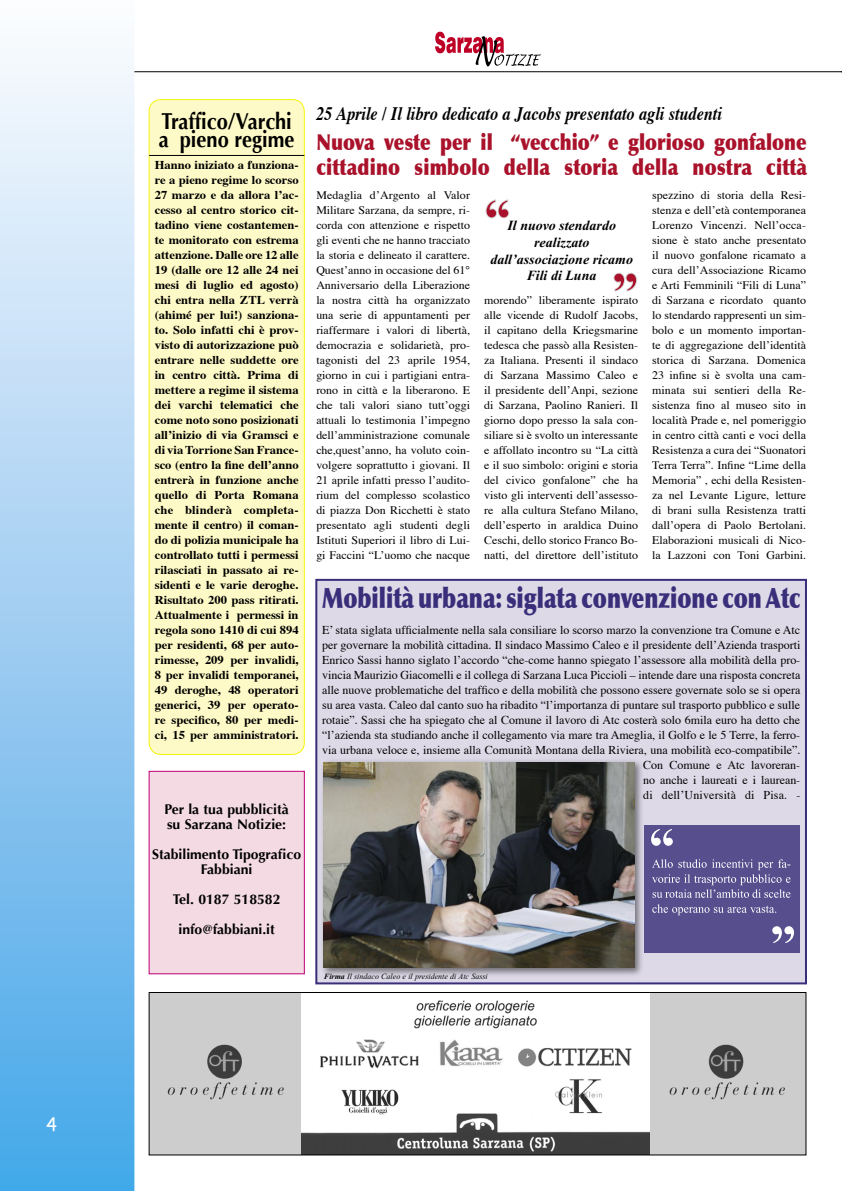
<style>
.page{position:relative;width:842px;height:1191px;background:#fff}
.page>*{position:absolute;margin:0;border:0;box-sizing:border-box;transform-origin:0 0}
.t1{font:700 52px "Times New Roman";color:#a9122a}
.t2{font:700 52px "Times New Roman";color:#fff}
.t3{font:900 28px "Optima";color:#392e7a;scale:.78 1}
.t4{font:700 23px "Optima";color:#000;scale:.87 1}
.titolo{font:900 22px "Optima";letter-spacing:.01em;color:#a9122a;scale:.84 1}
.testo{font:italic 700 19px "Times";color:#000;scale:.85 1}
.t5{font:18px "Comic Sans MS";color:#fff}
.testo-2{font:700 14px/15px "Optima";color:#000;text-align:center}
.t6{font:italic 700 14px/16.8px "Times New Roman";color:#000;text-align:center}
.testo-3{font:700 12px/15px "Times";color:#000;text-align:justify;scale:1.05 1}
.testo-4{font:12px/15px "Times";color:#000;text-align:right}
.testo-5{font:11.5px/15px "Times";color:#000;text-align:justify;scale:1.04 1}
.testo-6{font:italic 8px "Times New Roman";color:#000}
.s1{font-weight:700}
</style>
<div class="page">
<hr style="left:0;top:71px;width:842px;height:1px;background:#000">
<svg style="left:0;top:54px;width:134px;height:1137px;background:#9ecef2"></svg>
<svg style="left:435px;top:32px;width:106px;height:35px"></svg>
<div style="left:316px;top:580px;width:490px;height:403px;background:#ddd9e7"></div>
<div style="left:315px;top:579px;width:492px;height:405px;border:2px solid #392e7a"></div>
<div style="left:148px;top:99px;width:157px;height:655px;background:#fefac7"></div>
<hr style="left:149px;top:155px;width:155px;height:1px;background:#000">
<div style="left:319px;top:757px;width:325px;height:221px;background:#000;opacity:.5"></div>
<img style="left:323px;top:762px;width:312px;height:206px">
<svg style="left:485px;top:199px;width:25px;height:20px"></svg>
<svg style="left:613px;top:272px;width:24px;height:20px"></svg>
<div style="left:151px;top:994px;width:150px;height:159px;background:#cdcdcd"></div>
<img style="left:301px;top:994px;width:503px;height:159px">
<div style="left:149px;top:992px;width:657px;height:163px;border:1px solid #000"></div>
<div style="left:643px;top:825px;width:156px;height:127px;background:#574e8e"></div>
<div style="left:149px;top:771px;width:155px;height:202px;background:#f3dae3"></div>
<div style="left:149px;top:771px;width:156px;height:203px;border:1px solid #c10077"></div>
<svg style="left:652px;top:859px;width:138px;height:38px"></svg>
<svg style="left:652px;top:904px;width:124px;height:11px"></svg>
<p class="t5" style="left:46px;top:1111px;width:12px">4</p>
<p class="t4" style="left:161px;top:108px;width:151px">Traffico/Varchi</p>
<p class="t4" style="left:159px;top:125px;width:157px">a pieno regime</p>
<p class="testo-3" style="left:155px;top:158px;width:139px">Hanno iniziato a funziona&shy;re a pieno regime lo scorso 27 marzo e da allora lʼac&shy;cesso al centro storico cit&shy;tadino viene costantemen&shy;te monitorato con estrema attenzione. Dalle ore 12 alle 19 (dalle ore 12 alle 24 nei mesi di luglio ed agosto) chi entra nella ZTL verrà (ahimé per lui!) sanziona&shy;to. Solo infatti chi è prov&shy;visto di autorizzazione può entrare nelle suddette ore in centro città. Prima di mettere a regime il sistema dei varchi telematici che come noto sono posizionati allʼinizio di via Gramsci e di via Torrione San France&shy;sco (entro la fine dellʼanno entrerà in funzione anche quello di Porta Romana che blinderà completa&shy;mente il centro) il coman&shy;do di polizia municipale ha controllato tutti i permessi rilasciati in passato ai re&shy;sidenti e le varie deroghe.<br>Risultato 200 pass ritirati.<br>Attualmente i permessi in regola sono 1410 di cui 894 per residenti, 68 per auto&shy;rimesse, 209 per invalidi, 8 per invalidi temporanei, 49 deroghe, 48 operatori generici, 39 per operato&shy;re specifico, 80 per medi&shy;ci, 15 per amministratori.</p>
<p class="testo-2" style="left:165px;top:802px;width:126px">Per la tua pubblicità</p>
<p class="testo-2" style="left:167px;top:817px;width:121px">su Sarzana Notizie:</p>
<p class="testo-2" style="left:152px;top:847px;width:151px">Stabilimento Tipografico<br>Fabbiani</p>
<p class="testo-2" style="left:173px;top:892px;width:109px">Tel. 0187 518582</p>
<p class="testo-2" style="left:178px;top:922px;width:98px">info@fabbiani.it</p>
<p class="testo" style="left:316px;top:101px;width:479px">25 Aprile / Il libro dedicato a Jacobs presentato agli studenti</p>
<p class="titolo" style="left:316px;top:129px;width:585px">Nuova veste per il “vecchio” e glorioso gonfalone</p>
<p class="titolo" style="left:316px;top:154px;width:586px">cittadino simbolo della storia della nostra città</p>
<p class="testo-5" style="left:316px;top:188px;width:149px">Medaglia dʼArgento al Valor Militare Sarzana, da sempre, ri&shy;corda con attenzione e rispetto gli eventi che ne hanno tracciato la storia e delineato il carattere.<br>Questʼanno in occasione del 61° Anniversario della Liberazione la nostra città ha organizzato una serie di appuntamenti per riaffermare i valori di libertà, democrazia e solidarietà, pro&shy;tagonisti del 23 aprile 1954, giorno in cui i partigiani entra&shy;rono in città e la liberarono. E che tali valori siano tuttʼoggi attuali lo testimonia lʼimpegno dellʼamministrazione comunale che,questʼanno, ha voluto coin&shy;volgere soprattutto i giovani. Il 21 aprile infatti presso lʼaudito&shy;rium del complesso scolastico di piazza Don Ricchetti è stato presentato agli studenti degli Istituti Superiori il libro di Lui&shy;gi Faccini “Lʼuomo che nacque</p>
<p class="t1" style="left:484px;top:189px;width:27px">“</p>
<p class="t6" style="left:507px;top:217px;width:110px">Il nuovo stendardo</p>
<p class="t6" style="left:490px;top:234px;width:144px">realizzato dall’associazione ricamo<br>Fili di Luna</p>
<p class="t1" style="left:612px;top:263px;width:27px">”</p>
<p class="testo-5" style="left:484px;top:293px;width:149px">morendo” liberamente ispirato alle vicende di Rudolf Jacobs, il capitano della Kriegsmarine tedesca che passò alla Resisten&shy;za Italiana. Presenti il sindaco di Sarzana Massimo Caleo e il presidente dellʼAnpi, sezione di Sarzana, Paolino Ranieri. Il giorno dopo presso la sala con&shy;siliare si è svolto un interessante e affollato incontro su “La città e il suo simbolo: origini e storia del civico gonfalone” che ha visto gli interventi dellʼassesso&shy;re alla cultura Stefano Milano, dellʼesperto in araldica Duino Ceschi, dello storico Franco Bo&shy;natti, del direttore dellʼistituto</p>
<p class="testo-5" style="left:652px;top:188px;width:149px">spezzino di storia della Resi&shy;stenza e dellʼetà contemporanea Lorenzo Vincenzi. Nellʼocca&shy;sione è stato anche presentato il nuovo gonfalone ricamato a cura dellʼAssociazione Ricamo e Arti Femminili “Fili di Luna” di Sarzana e ricordato quanto lo stendardo rappresenti un sim&shy;bolo e un momento importan&shy;te di aggregazione dellʼidentità storica di Sarzana. Domenica 23 infine si è svolta una cam&shy;minata sui sentieri della Re&shy;sistenza fino al museo sito in località Prade e, nel pomeriggio in centro città canti e voci della Resistenza a cura dei “Suonatori Terra Terra”. Infine “Lime della Memoria” , echi della Resisten&shy;za nel Levante Ligure, letture di brani sulla Resistenza tratti dallʼopera di Paolo Bertolani.<br>Elaborazioni musicali di Nico&shy;la Lazzoni con Toni Garbini.</p>
<p class="t3" style="left:322px;top:580px;width:615px">Mobilità urbana: siglata convenzione con Atc</p>
<p class="testo-4" style="left:322px;top:623px;width:480px">Eʼ stata siglata ufficialmente nella sala consiliare lo scorso marzo la convenzione tra Comune e Atc per governare la mobilità cittadina. Il sindaco Massimo Caleo e il presidente dellʼAzienda trasporti Enrico Sassi hanno siglato lʼaccordo “che-come hanno spiegato lʼassessore alla mobilità della pro&shy;vincia Maurizio Giacomelli e il collega di Sarzana Luca Piccioli – intende dare una risposta concreta alle nuove problematiche del traffico e della mobilità che possono essere governate solo se si opera su area vasta. Caleo dal canto suo ha ribadito “lʼimportanza di puntare sul trasporto pubblico e sulle rotaie”. Sassi che ha spiegato che al Comune il lavoro di Atc costerà solo 6mila euro ha detto che “lʼazienda sta studiando anche il collegamento via mare tra Ameglia, il Golfo e le 5 Terre, la ferro&shy;via urbana veloce e, insieme alla Comunità Montana della Riviera, una mobilità eco-compatibile”.<br>Con Comune e Atc lavoreran-<br>no anche i laureati e i laurean-<br>di dellʼUniversità di Pisa. -</p>
<p class="testo-6" style="left:324px;top:972px;width:165px"><span class="s1">Firma</span> Il sindaco Caleo e il presidente di Atc Sassi</p>
<p class="t2" style="left:649px;top:818px;width:27px">“</p>
<p class="t2" style="left:770px;top:915px;width:27px">”</p>
</div>
